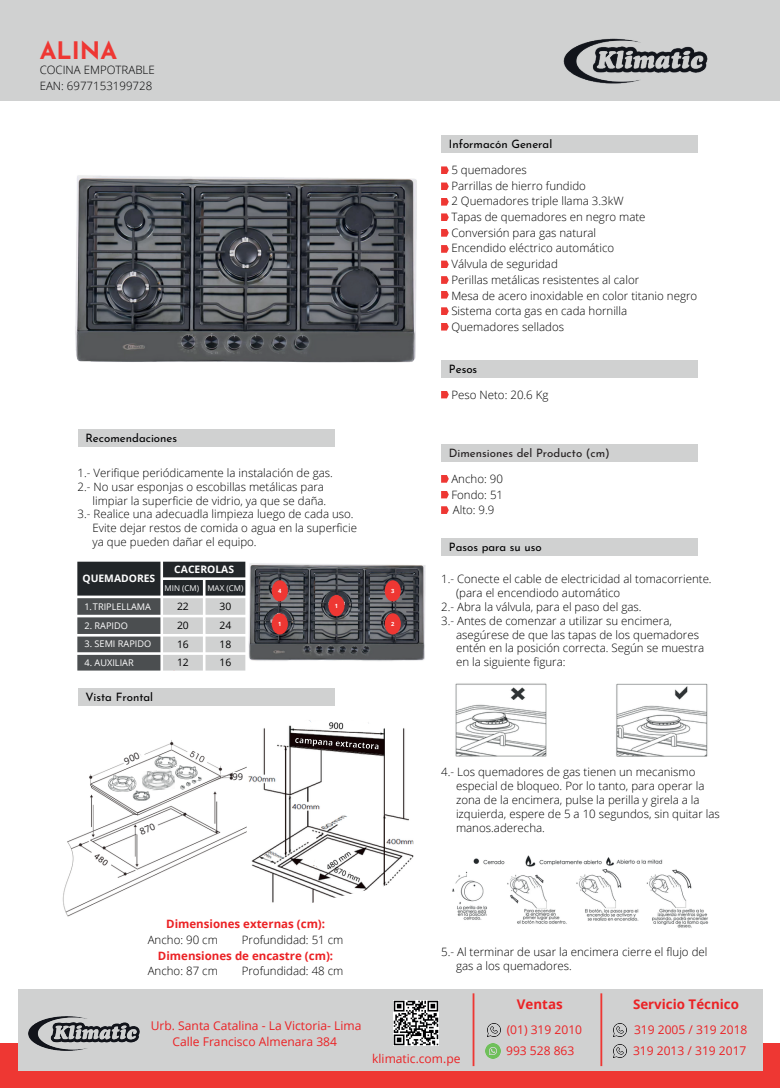
<style>
.page{position:relative;width:780px;height:1088px;background:#fff}
.page>*{position:absolute;margin:0;border:0;box-sizing:border-box;transform-origin:0 0}
.t1{font:100 24px "Josefin Sans";color:#ee3733}
.t2{font:700 13.38px "Open Sans";color:#eb2225}
.t3{font:12.12px/21.6px "Open Sans";color:#eb2225}
.t4{font:300 11.5px/15.8px "Open Sans";color:#000001}
.t5{font:100 11.5px "Josefin Sans";color:#000001}
.t6{font:700 11.5px "Open Sans";color:#eb2225}
.t7{font:100 11.5px "Josefin Sans";color:#231f20}
.t8{font:700 10.38px "Open Sans";color:#fff}
.t9{font:10.38px "Open Sans";color:#000001}
.t10{font:9.25px "Open Sans";color:#231f20}
.t11{font:9.12px "Open Sans";color:#fff}
.t12{font:8px "Open Sans";color:#fff}
.t13{font:700 5.75px "Open Sans";color:#fff}
</style>
<div class="page">
<img style="left:62px;top:740px;width:185px;height:177px">
<div style="left:233px;top:772px;width:13px;height:10px;background:#fff"></div>
<div style="left:0;top:0;width:779px;height:101px;background:#d0d1d1"></div>
<img style="left:563px;top:38px;width:145px;height:46px">
<img style="left:244px;top:561px;width:182px;height:108px">
<img style="left:75px;top:175px;width:342px;height:188px">
<img style="left:248px;top:728px;width:165px;height:175px">
<svg style="left:312px;top:857px;width:10px;height:13px"></svg>
<img style="left:331px;top:864px;width:33px;height:21px">
<svg style="left:354px;top:862px;width:3px;height:12px"></svg>
<svg style="left:77px;top:562px;width:168px;height:108px;background:#7e8081"></svg>
<svg style="left:328px;top:595px;width:16px;height:21px"></svg>
<svg style="left:272px;top:580px;width:16px;height:21px"></svg>
<svg style="left:272px;top:613px;width:16px;height:21px"></svg>
<svg style="left:384px;top:613px;width:17px;height:21px"></svg>
<svg style="left:384px;top:580px;width:17px;height:21px"></svg>
<svg style="left:282px;top:720px;width:95px;height:21px"></svg>
<img style="left:322px;top:847px;width:32px;height:27px">
<img style="left:326px;top:720px;width:20px;height:12px">
<img style="left:293px;top:733px;width:89px;height:21px">
<div style="left:0;top:1044px;width:780px;height:44px;background:#ee3733"></div>
<img style="left:455px;top:683px;width:253px;height:74px">
<img style="left:452px;top:855px;width:257px;height:73px">
<div style="left:441px;top:539px;width:257px;height:17px;background:#d0d1d1"></div>
<svg style="left:441px;top:391px;width:8px;height:7px"></svg>
<div style="left:441px;top:360px;width:257px;height:17px;background:#d0d1d1"></div>
<svg style="left:441px;top:506px;width:8px;height:8px"></svg>
<svg style="left:441px;top:475px;width:8px;height:8px"></svg>
<svg style="left:441px;top:491px;width:8px;height:7px"></svg>
<div style="left:441px;top:444px;width:257px;height:18px;background:#d0d1d1"></div>
<svg style="left:441px;top:166px;width:8px;height:8px"></svg>
<svg style="left:441px;top:183px;width:8px;height:7px"></svg>
<svg style="left:441px;top:198px;width:8px;height:8px"></svg>
<svg style="left:441px;top:213px;width:8px;height:8px"></svg>
<svg style="left:441px;top:229px;width:8px;height:8px"></svg>
<svg style="left:441px;top:245px;width:8px;height:8px"></svg>
<svg style="left:441px;top:261px;width:8px;height:7px"></svg>
<svg style="left:441px;top:276px;width:8px;height:8px"></svg>
<svg style="left:441px;top:291px;width:8px;height:8px"></svg>
<svg style="left:441px;top:307px;width:8px;height:8px"></svg>
<svg style="left:441px;top:323px;width:8px;height:7px"></svg>
<div style="left:441px;top:136px;width:257px;height:17px;background:#d0d1d1"></div>
<div style="left:78px;top:688px;width:256px;height:17px;background:#d0d1d1"></div>
<div style="left:78px;top:430px;width:256px;height:17px;background:#d0d1d1"></div>
<div style="left:18px;top:989px;width:744px;height:81px;background:#d0d1d1"></div>
<img style="left:393px;top:1001px;width:45px;height:44px">
<svg style="left:487px;top:1023px;width:13px;height:13px"></svg>
<img style="left:485px;top:1043px;width:16px;height:16px">
<svg style="left:613px;top:1024px;width:13px;height:12px"></svg>
<svg style="left:613px;top:1045px;width:13px;height:13px"></svg>
<hr style="left:472px;top:993px;width:2px;height:73px;background:#ee3733">
<hr style="left:600px;top:993px;width:2px;height:73px;background:#ee3733">
<img style="left:28px;top:1016px;width:112px;height:35px">
<svg style="left:102px;top:751px;width:99px;height:58px"></svg>
<svg style="left:138px;top:821px;width:21px;height:17px"></svg>
<h1 class="t1" style="left:40px;top:32px;width:79px">ALINA</h1>
<p class="t4" style="left:40px;top:61px;width:117px">COCINA EMPOTRABLE<br>EAN: 6977153199728</p>
<p class="t5" style="left:85px;top:430px;width:93px">Recomendaciones</p>
<p class="t4" style="left:78px;top:465px;width:257px">1.- Verifique periódicamente la instalación de gas.</p>
<p class="t4" style="left:78px;top:478px;width:248px">2.- No usar esponjas o escobillas metálicas para</p>
<p class="t4" style="left:92px;top:492px;width:235px">limpiar la superficie de vidrio, ya que se daña.</p>
<p class="t4" style="left:78px;top:506px;width:277px">3.- Realice una adecuadla limpieza luego de cada uso.</p>
<p class="t4" style="left:92px;top:520px;width:266px">Evite dejar restos de comida o agua en la superficie</p>
<p class="t4" style="left:92px;top:533px;width:166px">ya que pueden dañar el equipo.</p>
<p class="t8" style="left:82px;top:571px;width:74px">QUEMADORES</p>
<p class="t8" style="left:174px;top:562px;width:61px">CACEROLAS</p>
<p class="t12" style="left:165px;top:582px;width:80px">MIN (CM) MAX (CM)</p>
<p class="t11" style="left:84px;top:600px;width:68px">1.TRIPLELLAMA</p>
<p class="t9" style="left:177px;top:599px;width:13px">22</p>
<p class="t9" style="left:219px;top:599px;width:13px">30</p>
<p class="t11" style="left:84px;top:619px;width:45px">2. RAPIDO</p>
<p class="t9" style="left:177px;top:618px;width:13px">20</p>
<p class="t9" style="left:219px;top:618px;width:13px">24</p>
<p class="t11" style="left:84px;top:638px;width:68px">3. SEMI RAPIDO</p>
<p class="t9" style="left:177px;top:637px;width:13px">16</p>
<p class="t9" style="left:219px;top:637px;width:13px">18</p>
<p class="t11" style="left:84px;top:656px;width:51px">4. AUXILIAR</p>
<p class="t9" style="left:177px;top:655px;width:13px">12</p>
<p class="t9" style="left:219px;top:655px;width:13px">16</p>
<p class="t5" style="left:85px;top:688px;width:69px">Vista Frontal</p>
<p class="t10" style="left:232px;top:770px;width:12px">99</p>
<p class="t13" style="left:391px;top:587px;width:5px">3</p>
<p class="t13" style="left:278px;top:587px;width:5px">4</p>
<p class="t13" style="left:278px;top:620px;width:5px">1</p>
<p class="t13" style="left:391px;top:620px;width:5px">2</p>
<p class="t13" style="left:335px;top:602px;width:5px">1</p>
<p class="t6" style="left:166px;top:916px;width:160px">Dimensiones externas (cm):</p>
<p class="t4" style="left:148px;top:931px;width:72px">Ancho: 90 cm</p>
<p class="t4" style="left:242px;top:931px;width:103px">Profundidad: 51 cm</p>
<p class="t6" style="left:158px;top:947px;width:177px">Dimensiones de encastre (cm):</p>
<p class="t4" style="left:148px;top:963px;width:72px">Ancho: 87 cm</p>
<p class="t4" style="left:242px;top:963px;width:103px">Profundidad: 48 cm</p>
<p class="t5" style="left:449px;top:136px;width:105px">Informacón General</p>
<p class="t4" style="left:451px;top:162px;width:247px">5 quemadores<br>Parrillas de hierro fundido<br>2 Quemadores triple llama 3.3kW<br>Tapas de quemadores en negro mate<br>Conversión para gas natural<br>Encendido eléctrico automático<br>Válvula de seguridad<br>Perillas metálicas resistentes al calor<br>Mesa de acero inoxidable en color titanio negro<br>Sistema corta gas en cada hornilla<br>Quemadores sellados</p>
<p class="t5" style="left:449px;top:360px;width:30px">Pesos</p>
<p class="t4" style="left:451px;top:386px;width:99px">Peso Neto: 20.6 Kg</p>
<p class="t7" style="left:449px;top:444px;width:162px">Dimensiones del Producto (cm)</p>
<p class="t4" style="left:451px;top:470px;width:53px">Ancho: 90<br>Fondo: 51</p>
<p class="t4" style="left:453px;top:501px;width:43px">Alto: 9.9</p>
<p class="t5" style="left:449px;top:539px;width:94px">Pasos para su uso</p>
<p class="t4" style="left:441px;top:571px;width:272px">1.- Conecte el cable de electricidad al tomacorriente.</p>
<p class="t4" style="left:456px;top:585px;width:166px">(para el encendiodo automático</p>
<p class="t4" style="left:441px;top:598px;width:202px">2.- Abra la válvula, para el paso del gas.</p>
<p class="t4" style="left:441px;top:612px;width:232px">3.- Antes de comenzar a utilizar su encimera,</p>
<p class="t4" style="left:456px;top:626px;width:244px">asegúrese de que las tapas de los quemadores</p>
<p class="t4" style="left:456px;top:640px;width:250px">entén en la posición correcta. Según se muestra</p>
<p class="t4" style="left:456px;top:654px;width:111px">en la siguiente figura:</p>
<p class="t4" style="left:456px;top:765px;width:265px;line-height:13.8px;text-indent:-15px">4.- Los quemadores de gas tienen un mecanismo especial de bloqueo. Por lo tanto, para operar la zona de la encimera, pulse la perilla y girela a la izquierda, espere de 5 a 10 segundos, sin quitar las manos.aderecha.</p>
<p class="t4" style="left:456px;top:944px;width:253px;line-height:13.8px;text-indent:-15px">5.- Al terminar de usar la encimera cierre el flujo del gas a los quemadores.</p>
<p class="t2" style="left:517px;top:994px;width:47px">Ventas</p>
<p class="t3" style="left:506px;top:1040px;width:70px">993 528 863</p>
<p class="t3" style="left:151px;top:1014px;width:212px">Urb. Santa Catalina - La Victoria- Lima</p>
<p class="t3" style="left:506px;top:1018px;width:77px">(01) 319 2010</p>
<p class="t3" style="left:172px;top:1030px;width:166px">Calle Francisco Almenara 384</p>
<p class="t3" style="left:372px;top:1047px;width:90px">klimatic.com.pe</p>
<p class="t2" style="left:633px;top:994px;width:107px">Servicio Técnico</p>
<p class="t3" style="left:633px;top:1018px;width:116px">319 2005 / 319 2018<br>319 2013 / 319 2017</p>
</div>
